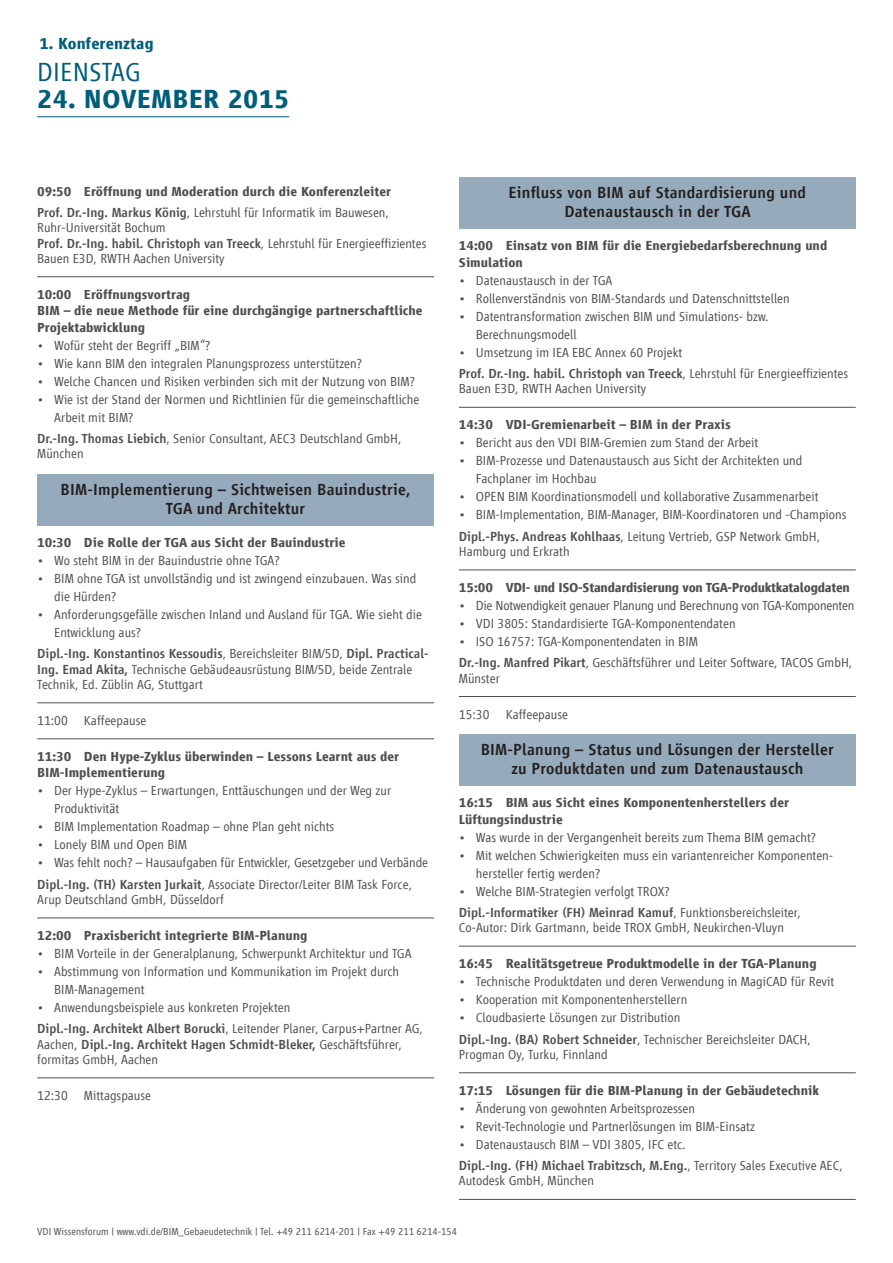
<style>
.page{position:relative;width:893px;height:1263px;background:#fff}
.page>*{position:absolute;margin:0;border:0;box-sizing:border-box;transform-origin:0 0}
.t1{font:700 27px "Vialog LT";letter-spacing:.01em;color:#015e7b}
.t2{font:300 27px "Vialog LT";letter-spacing:.01em;color:#015e7b}
.t3{font:500 16.5px/19.5px "Vialog LT";letter-spacing:.015em;color:#231f20;text-align:center}
.t4{font:700 16.5px "Vialog LT";letter-spacing:.005em;color:#015e7b}
.t5{font:300 13.5px/18px "Vialog LT";color:#504f4e}
.t6{font:700 13.5px/16.5px "Vialog LT";color:#504f4e}
.t7{font:700 13.5px "Vialog LT";letter-spacing:-.02em;color:#504f4e}
.t8{font:300 10.5px "Vialog LT";color:#504f4e}
.s1{font-weight:500}
.s2{font-weight:300}
</style>
<div class="page">
<hr style="left:37px;top:276px;width:397px;height:1px;background:#504f4e">
<div style="left:37px;top:474px;width:397px;height:52px;background:#95aabb"></div>
<hr style="left:37px;top:702px;width:397px;height:1px;background:#504f4e">
<hr style="left:37px;top:738px;width:397px;height:1px;background:#504f4e">
<hr style="left:37px;top:917px;width:397px;height:1px;background:#504f4e">
<hr style="left:37px;top:1077px;width:397px;height:1px;background:#504f4e">
<div style="left:459px;top:178px;width:397px;height:51px;background:#95aabb"></div>
<hr style="left:459px;top:407px;width:397px;height:1px;background:#504f4e">
<hr style="left:459px;top:569px;width:397px;height:1px;background:#504f4e">
<hr style="left:459px;top:696px;width:397px;height:1px;background:#504f4e">
<div style="left:459px;top:734px;width:397px;height:52px;background:#95aabb"></div>
<hr style="left:459px;top:946px;width:397px;height:1px;background:#504f4e">
<hr style="left:459px;top:1072px;width:397px;height:1px;background:#504f4e">
<hr style="left:459px;top:1199px;width:397px;height:1px;background:#504f4e">
<hr style="left:37px;top:116px;width:252px;height:1px;background:#015e7b">
<p class="t4" style="left:39px;top:34px;width:116px">1. Konferenztag</p>
<h1 class="t2" style="left:37px;top:57px;width:105px">DIENSTAG</h1>
<h1 class="t1" style="left:37px;top:84px;width:254px">24. NOVEMBER 2015</h1>
<p class="t6" style="left:37px;top:180px;width:356px;line-height:21.3px">09:50 Eröffnung und Moderation durch die Konferenzleiter<br><span class="s1">Prof. Dr.-Ing. Markus König</span><span class="s2">, Lehrstuhl für Informatik im Bauwesen,</span></p>
<p class="t5" style="left:37px;top:220px;width:391px;line-height:15.3px">Ruhr-Universität Bochum<br><span class="s1">Prof. Dr.-Ing. habil. Christoph van Treeck</span>, Lehrstuhl für Energieeffizientes<br>Bauen E3D, RWTH Aachen University</p>
<p class="t6" style="left:37px;top:286px;width:387px">10:00 Eröffnungsvortrag<br>BIM – die neue Methode für eine durchgängige partnerschaftliche<br>Projektabwicklung</p>
<p class="t5" style="left:37px;top:336px;width:175px">• Wofür steht der Begriff „BIM“?</p>
<p class="t5" style="left:37px;top:354px;width:326px">• Wie kann BIM den integralen Planungsprozess unterstützen?</p>
<p class="t5" style="left:37px;top:372px;width:379px">• Welche Chancen und Risiken verbinden sich mit der Nutzung von BIM?</p>
<p class="t5" style="left:54px;top:390px;width:367px;text-indent:-17px">• Wie ist der Stand der Normen und Richtlinien für die gemeinschaftliche<br>Arbeit mit BIM?</p>
<p class="t5" style="left:37px;top:431px;width:366px;line-height:15.3px"><span class="s1">Dr.-Ing. Thomas Liebich</span>, Senior Consultant, AEC3 Deutschland GmbH,<br>München</p>
<p class="t3" style="left:61px;top:479px;width:351px">BIM-Implementierung – Sichtweisen Bauindustrie,<br>TGA und Architektur</p>
<p class="t6" style="left:37px;top:534px;width:310px">10:30 Die Rolle der TGA aus Sicht der Bauindustrie</p>
<p class="t5" style="left:37px;top:551px;width:244px">• Wo steht BIM in der Bauindustrie ohne TGA?</p>
<p class="t5" style="left:54px;top:569px;width:364px;text-indent:-17px">• BIM ohne TGA ist unvollständig und ist zwingend einzubauen. Was sind die Hürden?</p>
<p class="t5" style="left:54px;top:605px;width:369px;text-indent:-17px">• Anforderungsgefälle zwischen Inland und Ausland für TGA. Wie sieht die<br>Entwicklung aus?</p>
<p class="t5" style="left:37px;top:646px;width:393px;line-height:15.3px"><span class="s1">Dipl.-Ing. Konstantinos Kessoudis</span>, Bereichsleiter BIM/5D, <span class="s1">Dipl. Practical-<br>Ing. Emad Akita,</span> Technische Gebäudeausrüstung BIM/5D, beide Zentrale<br>Technik, Ed. Züblin AG, Stuttgart</p>
<p class="t5" style="left:37px;top:711px;width:111px">11:00 Kaffeepause</p>
<p class="t6" style="left:37px;top:748px;width:364px">11:30 Den Hype-Zyklus überwinden – Lessons Learnt aus der<br>BIM-Implementierung</p>
<p class="t5" style="left:54px;top:782px;width:339px;text-indent:-17px">• Der Hype-Zyklus – Erwartungen, Enttäuschungen und der Weg zur<br>Produktivität</p>
<p class="t5" style="left:37px;top:818px;width:299px">• BIM Implementation Roadmap – ohne Plan geht nichts</p>
<p class="t5" style="left:37px;top:836px;width:151px">• Lonely BIM und Open BIM</p>
<p class="t5" style="left:37px;top:852px;width:392px;line-height:21.3px">• Was fehlt noch? – Hausaufgaben für Entwickler, Gesetzgeber und Verbände<br><span class="s1">Dipl.-Ing. (TH) Karsten Jurkait</span>, Associate Director/Leiter BIM Task Force,</p>
<p class="t5" style="left:37px;top:890px;width:188px">Arup Deutschland GmbH, Düsseldorf</p>
<p class="t6" style="left:37px;top:927px;width:272px">12:00 Praxisbericht integrierte BIM-Planung</p>
<p class="t5" style="left:37px;top:944px;width:376px">• BIM Vorteile in der Generalplanung, Schwerpunkt Architektur und TGA</p>
<p class="t5" style="left:54px;top:962px;width:347px;text-indent:-17px">• Abstimmung von Information und Kommunikation im Projekt durch<br>BIM-Management</p>
<p class="t5" style="left:37px;top:997px;width:387px;line-height:21.3px">• Anwendungsbeispiele aus konkreten Projekten<br><span class="s1">Dipl.-Ing. Architekt Albert Borucki</span>, Leitender Planer, Carpus+Partner AG,</p>
<p class="t5" style="left:37px;top:1036px;width:366px;line-height:15.3px">Aachen, <span class="s1">Dipl.-Ing. Architekt Hagen Schmidt-Bleker,</span> Geschäftsführer, formitas GmbH, Aachen</p>
<p class="t5" style="left:37px;top:1086px;width:115px">12:30 Mittagspause</p>
<p class="t3" style="left:508px;top:183px;width:299px">Einfluss von BIM auf Standardisierung und<br>Datenaustausch in der TGA</p>
<p class="t6" style="left:459px;top:238px;width:370px">14:00 Einsatz von BIM für die Energiebedarfsberechnung und<br>Simulation</p>
<p class="t5" style="left:459px;top:271px;width:155px">• Datenaustausch in der TGA</p>
<p class="t5" style="left:459px;top:289px;width:332px">• Rollenverständnis von BIM-Standards und Datenschnittstellen</p>
<p class="t5" style="left:476px;top:307px;width:294px;text-indent:-17px">• Datentransformation zwischen BIM und Simulations- bzw.<br>Berechnungsmodell</p>
<p class="t5" style="left:459px;top:342px;width:391px;line-height:21.3px">• Umsetzung im IEA EBC Annex 60 Projekt<br><span class="s1">Prof. Dr.-Ing. habil. Christoph van Treeck</span>, Lehrstuhl für Energieeffizientes</p>
<p class="t5" style="left:459px;top:380px;width:189px">Bauen E3D, RWTH Aachen University</p>
<p class="t6" style="left:459px;top:417px;width:273px">14:30 VDI-Gremienarbeit – BIM in der Praxis</p>
<p class="t5" style="left:459px;top:434px;width:301px">• Bericht aus den VDI BIM-Gremien zum Stand der Arbeit</p>
<p class="t5" style="left:476px;top:452px;width:328px;text-indent:-17px">• BIM-Prozesse und Datenaustausch aus Sicht der Architekten und<br>Fachplaner im Hochbau</p>
<p class="t5" style="left:459px;top:488px;width:361px">• OPEN BIM Koordinationsmodell und kollaborative Zusammenarbeit</p>
<p class="t5" style="left:459px;top:504px;width:389px;line-height:21.3px">• BIM-Implementation, BIM-Manager, BIM-Koordinatoren und -Champions<br><span class="s1">Dipl.-Phys. Andreas Kohlhaas</span>, Leitung Vertrieb, GSP Network GmbH,</p>
<p class="t5" style="left:459px;top:542px;width:112px">Hamburg und Erkrath</p>
<p class="t7" style="left:459px;top:580px;width:392px">15:00 VDI- und ISO-Standardisierung von TGA-Produktkatalogdaten</p>
<p class="t5" style="left:459px;top:596px;width:397px">• Die Notwendigkeit genauer Planung und Berechnung von TGA-Komponenten</p>
<p class="t5" style="left:459px;top:614px;width:278px">• VDI 3805: Standardisierte TGA-Komponentendaten</p>
<p class="t5" style="left:459px;top:631px;width:395px;line-height:21.3px">• ISO 16757: TGA-Komponentendaten in BIM<br><span class="s1">Dr.-Ing. Manfred Pikart</span>, Geschäftsführer und Leiter Software, TACOS GmbH,</p>
<p class="t5" style="left:459px;top:669px;width:43px">Münster</p>
<p class="t5" style="left:459px;top:705px;width:111px">15:30 Kaffeepause</p>
<p class="t3" style="left:481px;top:739px;width:355px">BIM-Planung – Status und Lösungen der Hersteller zu Produktdaten und zum Datenaustausch</p>
<p class="t6" style="left:459px;top:794px;width:332px">16:15 BIM aus Sicht eines Komponentenherstellers der<br>Lüftungsindustrie</p>
<p class="t5" style="left:459px;top:828px;width:359px">• Was wurde in der Vergangenheit bereits zum Thema BIM gemacht?</p>
<p class="t5" style="left:476px;top:846px;width:358px;text-indent:-17px">• Mit welchen Schwierigkeiten muss ein variantenreicher Komponenten&shy;hersteller fertig werden?</p>
<p class="t5" style="left:459px;top:880px;width:343px;line-height:21.3px">• Welche BIM-Strategien verfolgt TROX?<br><span class="s1">Dipl.-Informatiker (FH) Meinrad Kamuf</span>, Funktionsbereichsleiter,</p>
<p class="t5" style="left:459px;top:919px;width:327px">Co-Autor: Dirk Gartmann, beide TROX GmbH, Neukirchen-Vluyn</p>
<p class="t6" style="left:459px;top:955px;width:359px">16:45 Realitätsgetreue Produktmodelle in der TGA-Planung</p>
<p class="t5" style="left:459px;top:973px;width:377px">• Technische Produktdaten und deren Verwendung in MagiCAD für Revit</p>
<p class="t5" style="left:459px;top:991px;width:230px">• Kooperation mit Komponentenherstellern</p>
<p class="t5" style="left:459px;top:1007px;width:354px;line-height:21.3px">• Cloudbasierte Lösungen zur Distribution<br><span class="s1">Dipl.-Ing. (BA) Robert Schneider</span>, Technischer Bereichsleiter DACH,</p>
<p class="t5" style="left:459px;top:1045px;width:150px">Progman Oy, Turku, Finnland</p>
<p class="t6" style="left:459px;top:1082px;width:362px">17:15 Lösungen für die BIM-Planung in der Gebäudetechnik</p>
<p class="t5" style="left:459px;top:1099px;width:238px">• Änderung von gewohnten Arbeitsprozessen</p>
<p class="t5" style="left:459px;top:1117px;width:297px">• Revit-Technologie und Partnerlösungen im BIM-Einsatz</p>
<p class="t5" style="left:459px;top:1134px;width:385px;line-height:21.3px">• Datenaustausch BIM – VDI 3805, IFC etc.<br><span class="s1">Dipl.-Ing. (FH) Michael Trabitzsch, M.Eng.</span>, Territory Sales Executive AEC,</p>
<p class="t5" style="left:459px;top:1172px;width:137px">Autodesk GmbH, München</p>
<p class="t8" style="left:37px;top:1226px;width:421px">VDI Wissensforum | www.vdi.de/BIM_Gebaeudetechnik | Tel. +49 211 6214-201 | Fax +49 211 6214-154</p>
</div>
